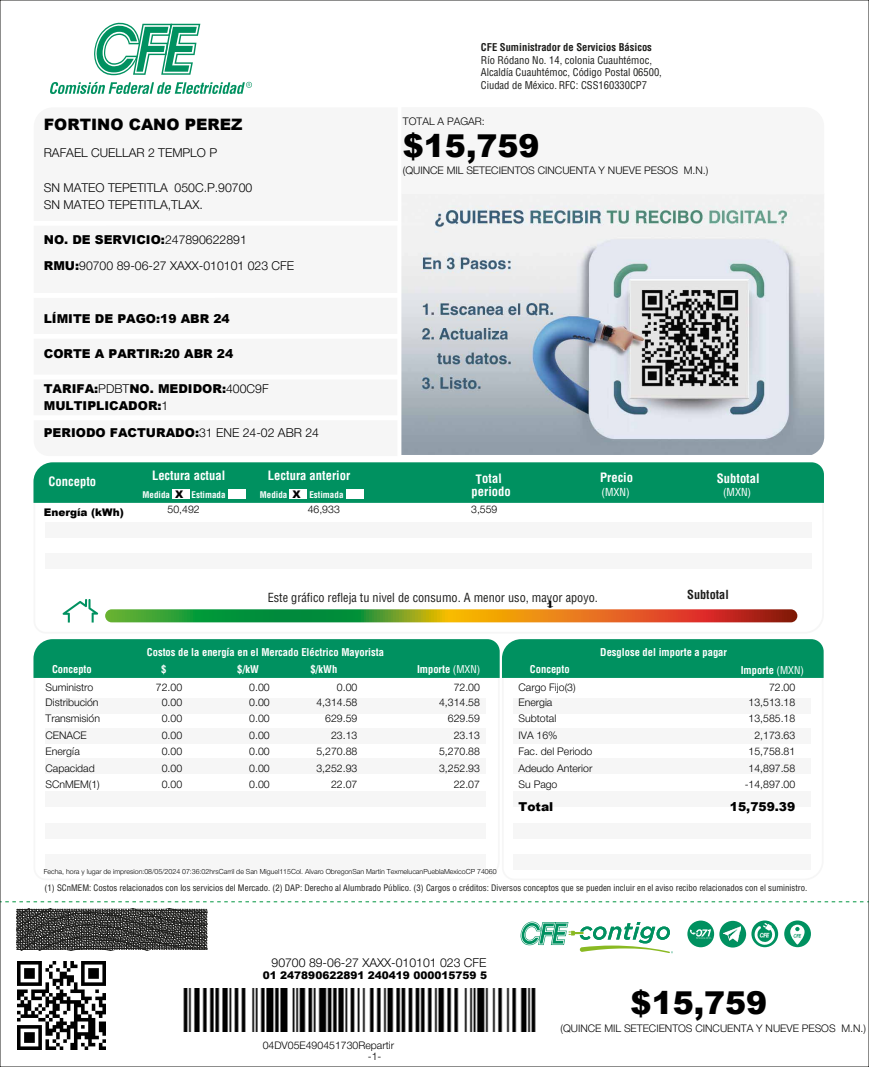
<style>
.page{position:relative;width:869px;height:1067px;background:#fff}
.page>*{position:absolute;margin:0;border:0;box-sizing:border-box;transform-origin:0 0}
.t1{font:900 31.5px "Arial";color:#000}
.t2{font:900 15.75px "Arial";color:#000}
.t3{font:700 condensed 12.6px "Helvetica LT Std";color:#fff}
.t4{font:900 12.25px/17.5px "Arial";color:#000}
.t5{font:300 12.25px/17.5px "Helvetica Neue Cyr";color:#000}
.t6{font:condensed 12.25px "Helvetica LT Std";color:#1d1d1b}
.t7{font:700 condensed 12.25px "Helvetica LT Std";color:#1d1d1b}
.t8{font:condensed 10.85px "Helvetica LT Std";color:#fff}
.t9{font:300 10.5px "Helvetica Neue Cyr";color:#000}
.t10{font:700 condensed 10.5px/16.6px "Helvetica LT Std";color:#fff}
.t11{font:condensed 10.5px/12.4px "Helvetica LT Std";color:#1d1d1b}
.t12{font:900 10.5px "Arial";color:#000}
.t13{font:700 condensed 10.5px "Helvetica LT Std";color:#1d1d1b}
.t14{font:700 condensed 8.92px "Helvetica LT Std";color:#fff}
.t15{font:condensed 8.75px "Helvetica LT Std";color:#1d1d1b}
.t16{font:300 7px "Helvetica Neue Cyr";color:#000}
.s1{font-family:"Helvetica Neue Cyr";font-weight:300}
.s2{font-family:"Arial";font-weight:900}
.s3{font-weight:400}
</style>
<div class="page">
<svg style="left:67px;top:613px;width:731px;height:10px"></svg>
<div style="left:33px;top:462px;width:790px;height:41px;background:#009160"></div>
<svg style="left:62px;top:599px;width:36px;height:23px"></svg>
<svg style="left:105px;top:609px;width:692px;height:13px;background:#8b812b"></svg>
<div style="left:33px;top:639px;width:790px;height:39px;background:#009160"></div>
<img style="left:401px;top:194px;width:422px;height:261px">
<svg style="left:687px;top:920px;width:26px;height:27px"></svg>
<svg style="left:719px;top:920px;width:26px;height:27px"></svg>
<svg style="left:751px;top:920px;width:26px;height:27px"></svg>
<svg style="left:784px;top:920px;width:26px;height:27px"></svg>
<svg style="left:520px;top:921px;width:152px;height:32px"></svg>
<svg style="left:94px;top:22px;width:106px;height:53px"></svg>
<svg style="left:50px;top:82px;width:202px;height:12px"></svg>
<img style="left:722px;top:925px;width:17px;height:17px">
<div style="left:172px;top:489px;width:18px;height:10px;background:#fff"></div>
<div style="left:228px;top:489px;width:18px;height:10px;background:#fff"></div>
<div style="left:289px;top:489px;width:18px;height:10px;background:#fff"></div>
<div style="left:346px;top:489px;width:18px;height:10px;background:#fff"></div>
<div style="left:34px;top:298px;width:363px;height:36px;background:#f6f6f6"></div>
<div style="left:34px;top:339px;width:363px;height:35px;background:#f6f6f6"></div>
<div style="left:34px;top:225px;width:363px;height:68px;background:#f6f6f6"></div>
<div style="left:34px;top:379px;width:363px;height:36px;background:#f6f6f6"></div>
<svg style="left:16px;top:908px;width:191px;height:42px;background:#484846"></svg>
<svg style="left:5px;top:901px;width:859px;height:1px"></svg>
<img style="left:183px;top:988px;width:353px;height:44px">
<img style="left:18px;top:962px;width:87px;height:87px">
<h2 class="t2" style="left:44px;top:113px;width:200px">FORTINO CANO PEREZ</h2>
<p class="t5" style="left:44px;top:145px;width:175px">RAFAEL CUELLAR 2 TEMPLO P</p>
<p class="t5" style="left:44px;top:180px;width:210px">SN MATEO TEPETITLA 050C.P.90700<br>SN MATEO TEPETITLA,TLAX.</p>
<p class="t4" style="left:44px;top:230px;width:204px">NO. DE SERVICIO:<span class="s1">247890622891</span></p>
<p class="t5" style="left:44px;top:258px;width:252px"><span class="s2">RMU:</span>90700 89-06-27 XAXX-010101 023 CFE</p>
<p class="t13" style="left:480px;top:41px;width:172px">CFE Suministrador de Servicios Básicos</p>
<p class="t11" style="left:480px;top:54px;width:182px">Río Ródano No. 14, colonia Cuauhtémoc,<br>Alcaldía Cuauhtémoc, Código Postal 06500,<br>Ciudad de México. RFC: CSS160330CP7</p>
<p class="t9" style="left:402px;top:118px;width:83px">TOTAL A PAGAR:</p>
<h1 class="t1" style="left:402px;top:122px;width:138px">$15,759</h1>
<p class="t9" style="left:402px;top:167px;width:307px">(QUINCE MIL SETECIENTOS CINCUENTA Y NUEVE PESOS M.N.)</p>
<p class="t4" style="left:44px;top:309px;width:187px">LÍMITE DE PAGO:19 ABR 24</p>
<p class="t4" style="left:44px;top:344px;width:191px">CORTE A PARTIR:20 ABR 24</p>
<p class="t4" style="left:44px;top:379px;width:226px">TARIFA:<span class="s1">PDBT</span>NO. MEDIDOR:<span class="s1">400C9F<br></span>MULTIPLICADOR:<span class="s1">1</span></p>
<p class="t4" style="left:44px;top:423px;width:277px">PERIODO FACTURADO:<span class="s1">31 ENE 24-02 ABR 24</span></p>
<p class="t3" style="left:152px;top:467px;width:75px">Lectura actual</p>
<p class="t14" style="left:142px;top:489px;width:29px">Medida</p>
<p class="t14" style="left:191px;top:489px;width:35px">Estimada</p>
<p class="t3" style="left:268px;top:468px;width:84px">Lectura anterior</p>
<p class="t14" style="left:260px;top:489px;width:29px">Medida</p>
<p class="t14" style="left:309px;top:489px;width:35px">Estimada</p>
<p class="t3" style="left:600px;top:469px;width:34px">Precio</p>
<p class="t3" style="left:48px;top:473px;width:49px">Concepto</p>
<p class="t3" style="left:475px;top:471px;width:27px;rotate:-1deg">Total</p>
<p class="t3" style="left:471px;top:483px;width:41px">periodo</p>
<p class="t8" style="left:601px;top:485px;width:30px">(MXN)</p>
<p class="t12" style="left:175px;top:486px;width:10px">X</p>
<p class="t12" style="left:292px;top:486px;width:10px">X</p>
<p class="t12" style="left:44px;top:504px;width:81px">Energía (kWh)</p>
<p class="t9" style="left:167px;top:505px;width:34px">50,492</p>
<p class="t9" style="left:307px;top:505px;width:34px">46,933</p>
<p class="t9" style="left:471px;top:505px;width:28px">3,559</p>
<p class="t3" style="left:716px;top:471px;width:44px">Subtotal</p>
<p class="t8" style="left:722px;top:485px;width:30px">(MXN)</p>
<p class="t6" style="left:267px;top:589px;width:331px">Este gráfico refleja tu nivel de consumo. A menor uso, mayor apoyo.</p>
<p class="t9" style="left:546px;top:601px;width:9px">↓</p>
<p class="t7" style="left:687px;top:586px;width:43px">Subtotal</p>
<p class="t10" style="left:161px;top:644px;width:224px;text-indent:-14px">Costos de la energía en el Mercado Eléctrico Mayorista $</p>
<p class="t10" style="left:600px;top:644px;width:128px">Desglose del importe a pagar</p>
<p class="t10" style="left:237px;top:660px;width:23px">$/kW</p>
<p class="t10" style="left:310px;top:660px;width:28px">$/kWh</p>
<p class="t10" style="left:52px;top:660px;width:41px">Concepto</p>
<p class="t10" style="left:417px;top:660px;width:65px">Importe <span class="s3">(MXN)</span></p>
<p class="t10" style="left:740px;top:661px;width:65px">Importe <span class="s3">(MXN)</span></p>
<p class="t10" style="left:529px;top:660px;width:41px">Concepto</p>
<p class="t9" style="left:46px;top:683px;width:49px">Suministro</p>
<p class="t9" style="left:156px;top:683px;width:28px">72.00</p>
<p class="t9" style="left:249px;top:683px;width:22px">0.00</p>
<p class="t9" style="left:337px;top:683px;width:22px">0.00</p>
<p class="t9" style="left:453px;top:683px;width:28px">72.00</p>
<p class="t9" style="left:46px;top:698px;width:55px">Distribución</p>
<p class="t9" style="left:162px;top:698px;width:22px">0.00</p>
<p class="t9" style="left:249px;top:698px;width:22px">0.00</p>
<p class="t9" style="left:316px;top:698px;width:42px">4,314.58</p>
<p class="t9" style="left:439px;top:698px;width:42px">4,314.58</p>
<p class="t9" style="left:46px;top:715px;width:56px">Transmisión</p>
<p class="t9" style="left:162px;top:715px;width:22px">0.00</p>
<p class="t9" style="left:249px;top:715px;width:22px">0.00</p>
<p class="t9" style="left:325px;top:715px;width:34px">629.59</p>
<p class="t9" style="left:447px;top:715px;width:34px">629.59</p>
<p class="t9" style="left:46px;top:731px;width:43px">CENACE</p>
<p class="t9" style="left:162px;top:731px;width:22px">0.00</p>
<p class="t9" style="left:249px;top:731px;width:22px">0.00</p>
<p class="t9" style="left:331px;top:731px;width:28px">23.13</p>
<p class="t9" style="left:453px;top:731px;width:28px">23.13</p>
<p class="t9" style="left:46px;top:748px;width:36px">Energía</p>
<p class="t9" style="left:162px;top:748px;width:22px">0.00</p>
<p class="t9" style="left:249px;top:748px;width:22px">0.00</p>
<p class="t9" style="left:316px;top:748px;width:42px">5,270.88</p>
<p class="t9" style="left:439px;top:748px;width:42px">5,270.88</p>
<p class="t9" style="left:46px;top:764px;width:51px">Capacidad</p>
<p class="t9" style="left:162px;top:764px;width:22px">0.00</p>
<p class="t9" style="left:249px;top:764px;width:22px">0.00</p>
<p class="t9" style="left:316px;top:764px;width:42px">3,252.93</p>
<p class="t9" style="left:439px;top:764px;width:42px">3,252.93</p>
<p class="t9" style="left:46px;top:781px;width:56px">SCnMEM(1)</p>
<p class="t9" style="left:162px;top:781px;width:22px">0.00</p>
<p class="t9" style="left:249px;top:781px;width:22px">0.00</p>
<p class="t9" style="left:331px;top:781px;width:28px">22.07</p>
<p class="t9" style="left:453px;top:781px;width:28px">22.07</p>
<p class="t9" style="left:518px;top:683px;width:59px">Cargo Fijo(3)</p>
<p class="t9" style="left:768px;top:683px;width:28px">72.00</p>
<p class="t9" style="left:518px;top:698px;width:35px">Energia</p>
<p class="t9" style="left:748px;top:698px;width:48px">13,513.18</p>
<p class="t9" style="left:518px;top:715px;width:39px">Subtotal</p>
<p class="t9" style="left:748px;top:715px;width:48px">13,585.18</p>
<p class="t9" style="left:518px;top:731px;width:41px">IVA 16%</p>
<p class="t9" style="left:754px;top:731px;width:42px">2,173.63</p>
<p class="t9" style="left:518px;top:748px;width:75px">Fac. del Periodo</p>
<p class="t9" style="left:748px;top:748px;width:48px">15,758.81</p>
<p class="t9" style="left:518px;top:764px;width:75px">Adeudo Anterior</p>
<p class="t9" style="left:748px;top:764px;width:48px">14,897.58</p>
<p class="t9" style="left:518px;top:781px;width:40px">Su Pago</p>
<p class="t9" style="left:744px;top:781px;width:52px">-14,897.00</p>
<p class="t4" style="left:518px;top:797px;width:36px">Total</p>
<p class="t4" style="left:729px;top:797px;width:67px">15,759.39</p>
<p class="t16" style="left:44px;top:869px;width:454px">Fecha, hora y lugar de impresion:08/05/2024 07:36:02hrsCarril de San Miguel115Col. Alvaro ObregonSan Martin TexmelucanPueblaMexicoCP 74060</p>
<p class="t15" style="left:45px;top:882px;width:763px">(1) SCnMEM: Costos relacionados con los servicios del Mercado. (2) DAP: Derecho al Alumbrado Público. (3) Cargos o créditos: Diversos conceptos que se pueden incluir en el aviso recibo relacionados con el suministro.</p>
<p class="t5" style="left:271px;top:955px;width:216px">90700 89-06-27 XAXX-010101 023 CFE</p>
<p class="t12" style="left:262px;top:967px;width:226px">01 247890622891 240419 000015759 5</p>
<p class="t9" style="left:262px;top:1042px;width:133px">04DV05E490451730Repartir</p>
<p class="t9" style="left:368px;top:1052px;width:15px">-1-</p>
<h1 class="t1" style="left:630px;top:979px;width:138px">$15,759</h1>
<p class="t9" style="left:560px;top:1024px;width:307px">(QUINCE MIL SETECIENTOS CINCUENTA Y NUEVE PESOS M.N.)</p>
</div>
